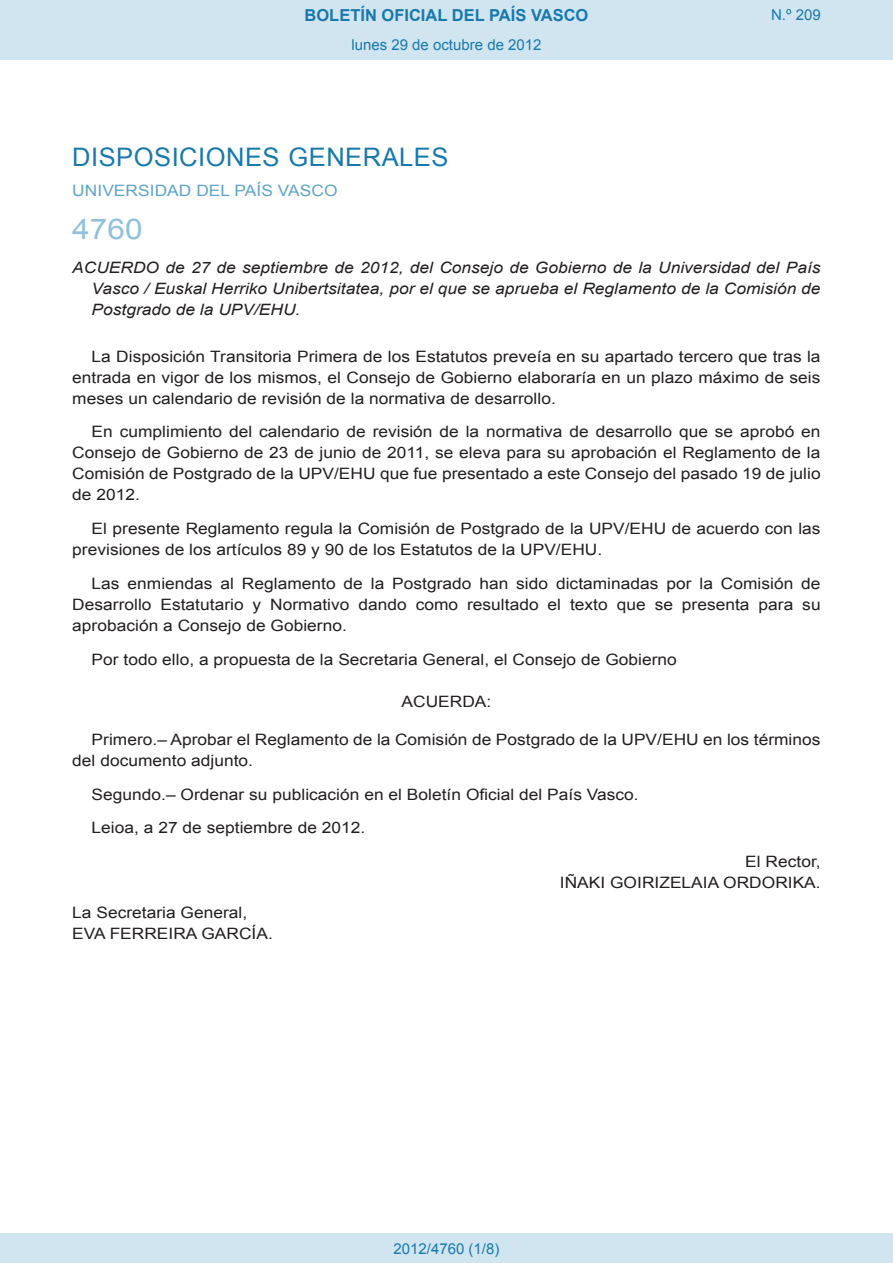
<style>
.page{position:relative;width:893px;height:1263px;background:#fff}
.page>*{position:absolute;margin:0;border:0;box-sizing:border-box;transform-origin:0 0}
.BOPVOrden{font:28.5px "Arial";color:#90c0db;scale:1.11 1}
.BOPVSeccion{font:25.5px "Arial";letter-spacing:.02em;color:#1879ad}
.t1{font:700 16.5px "Arial";color:#1879ad}
.BOPVDetalle{font:15.6px/21px "Arial";color:#231f20;text-align:justify;scale:1.11 1}
.BOPVTitulo{font:italic 15.6px/21px "Arial";color:#231f20;text-align:justify;scale:1.11 1}
.BOPVFirmaLugFec{font:15.6px "Arial";color:#231f20;scale:1.11 1}
.BOPVNombreLehen2{font:15.6px "Arial";color:#231f20;scale:1.11 1}
.BOPVOrganismo{font:15.6px "Arial";letter-spacing:.005em;color:#5ea4ca;scale:1.11 1}
.BOPVFirmaPuesto{font:15.6px "Arial";color:#231f20;scale:1.11 1}
.BOPVFirmaNombre{font:15.6px "Arial";color:#231f20;scale:1.11 1}
.BOPVPuestoLehen2{font:15.6px "Arial";color:#231f20;scale:1.11 1}
.BOPVClave{font:15.6px "Arial";color:#231f20;scale:1.11 1}
.Paginacion_Centro{font:15px "Arial";color:#1879ad}
</style>
<div class="page">
<div style="left:0;top:0;width:893px;height:60px;background:#d0e5f0"></div>
<div style="left:0;top:1233px;width:893px;height:30px;background:#d0e5f0"></div>
<p class="t1" style="left:305px;top:4px;width:285px">BOLETÍN OFICIAL DEL PAÍS VASCO</p>
<p class="Paginacion_Centro" style="left:351px;top:35px;width:192px">lunes 29 de octubre de 2012</p>
<p class="Paginacion_Centro" style="left:771px;top:5px;width:51px">N.º 209</p>
<p class="BOPVSeccion" style="left:72px;top:141px;width:378px">DISPOSICIONES GENERALES</p>
<p class="BOPVOrganismo" style="left:72px;top:181px;width:240px">UNIVERSIDAD DEL PAÍS VASCO</p>
<p class="BOPVOrden" style="left:72px;top:211px;width:65px">4760</p>
<p class="BOPVTitulo" style="left:92px;top:257px;width:658px;text-indent:-19px">ACUERDO de 27 de septiembre de 2012, del Consejo de Gobierno de la Universidad del País Vasco / Euskal Herriko Unibertsitatea, por el que se aprueba el Reglamento de la Comisión de Postgrado de la UPV/EHU.</p>
<p class="BOPVDetalle" style="left:72px;top:346px;width:676px;text-indent:19px">La Disposición Transitoria Primera de los Estatutos preveía en su apartado tercero que tras la entrada en vigor de los mismos, el Consejo de Gobierno elaboraría en un plazo máximo de seis meses un calendario de revisión de la normativa de desarrollo.</p>
<p class="BOPVDetalle" style="left:72px;top:421px;width:676px;text-indent:19px">En cumplimiento del calendario de revisión de la normativa de desarrollo que se aprobó en Consejo de Gobierno de 23 de junio de 2011, se eleva para su aprobación el Reglamento de la Comisión de Postgrado de la UPV/EHU que fue presentado a este Consejo del pasado 19 de julio de 2012.</p>
<p class="BOPVDetalle" style="left:72px;top:518px;width:676px;text-indent:19px">El presente Reglamento regula la Comisión de Postgrado de la UPV/EHU de acuerdo con las previsiones de los artículos 89 y 90 de los Estatutos de la UPV/EHU.</p>
<p class="BOPVDetalle" style="left:72px;top:573px;width:676px;text-indent:19px">Las enmiendas al Reglamento de la Postgrado han sido dictaminadas por la Comisión de Desarrollo Estatutario y Normativo dando como resultado el texto que se presenta para su aprobación a Consejo de Gobierno.</p>
<p class="BOPVDetalle" style="left:92px;top:649px;width:529px">Por todo ello, a propuesta de la Secretaria General, el Consejo de Gobierno</p>
<p class="BOPVClave" style="left:402px;top:691px;width:82px">ACUERDA:</p>
<p class="BOPVDetalle" style="left:72px;top:729px;width:675px;text-indent:19px">Primero.– Aprobar el Reglamento de la Comisión de Postgrado de la UPV/EHU en los términos del documento adjunto.</p>
<p class="BOPVDetalle" style="left:92px;top:784px;width:494px">Segundo.– Ordenar su publicación en el Boletín Oficial del País Vasco.</p>
<p class="BOPVFirmaLugFec" style="left:92px;top:818px;width:248px">Leioa, a 27 de septiembre de 2012.</p>
<p class="BOPVPuestoLehen2" style="left:745px;top:851px;width:69px">El Rector,</p>
<p class="BOPVNombreLehen2" style="left:560px;top:872px;width:237px">IÑAKI GOIRIZELAIA ORDORIKA.</p>
<p class="BOPVFirmaPuesto" style="left:72px;top:902px;width:159px">La Secretaria General,</p>
<p class="BOPVFirmaNombre" style="left:72px;top:923px;width:182px">EVA FERREIRA GARCÍA.</p>
<p class="Paginacion_Centro" style="left:393px;top:1238px;width:107px">2012/4760 (1/8)</p>
</div>
